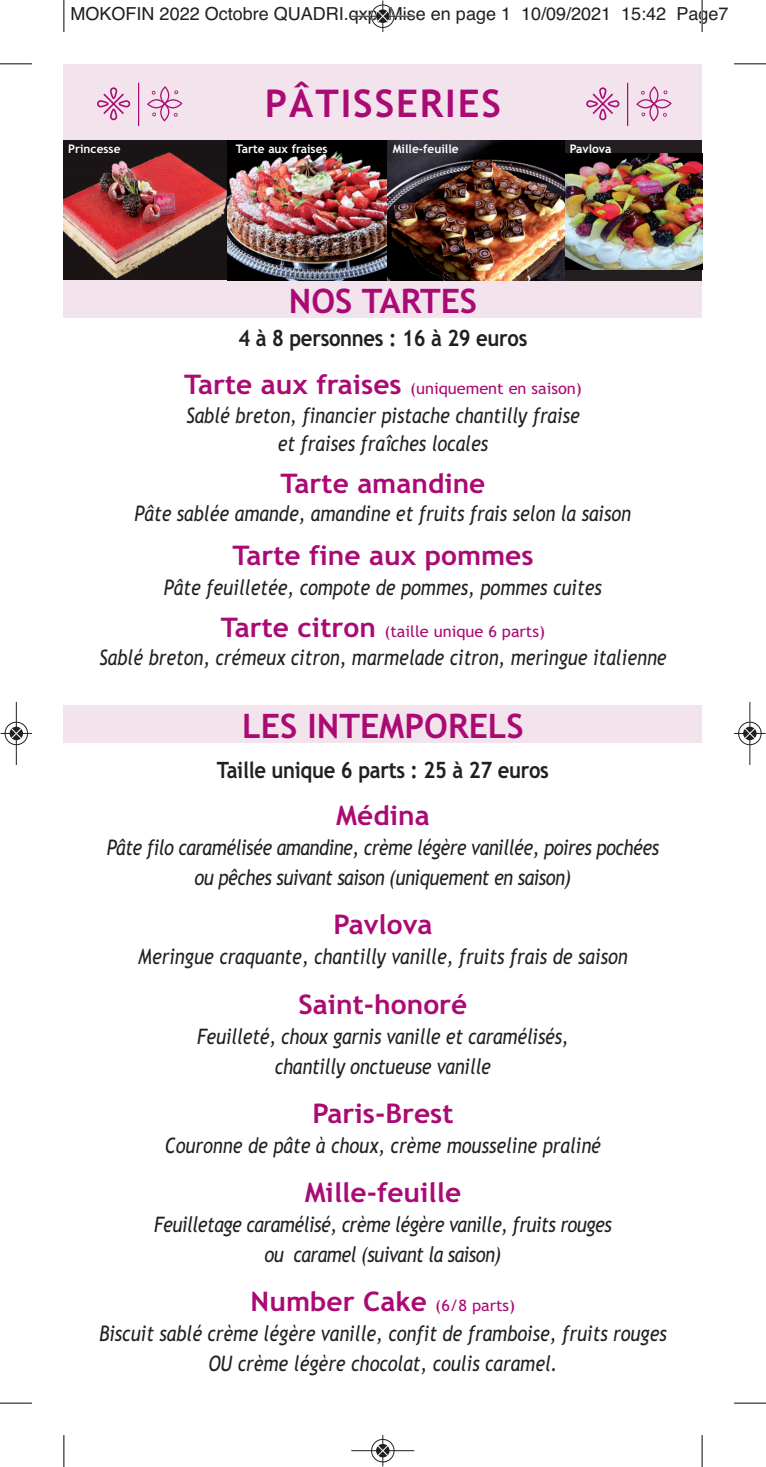
<style>
.page{position:relative;width:766px;height:1467px;background:#fff}
.page>*{position:absolute;margin:0;border:0;box-sizing:border-box;transform-origin:0 0}
.t1{font:700 38.25px "Trebuchet MS";letter-spacing:.05em;color:#aa0a73}
.t2{font:700 33.75px "Trebuchet MS";color:#aa0a73}
.t3{font:700 27px "Trebuchet MS";color:#aa0a73;scale:1.04 1}
.t4{font:700 22.5px "Trebuchet MS";letter-spacing:-.015em;color:#231f20;scale:.9 1}
.t5{font:italic 21.38px/29.9px "Trebuchet MS";color:#231f20;text-align:center;scale:.85 1}
.t6{font:italic 21.38px/29.9px "Trebuchet MS";letter-spacing:-.025em;color:#231f20;text-align:center;scale:.85 1}
.t7{font:18px "Helvetica";color:#231f20}
.t8{font:15.75px "Trebuchet MS";color:#aa0a73;scale:1.04 1}
.t9{font:700 11.92px "Trebuchet MS";color:#fff}
.s1{font-weight:700;font-size:27px}
.s2{font-weight:400;font-size:15.75px}
</style>
<div class="page">
<div style="left:64px;top:64px;width:638px;height:76px;background:#f2e3ec"></div>
<svg style="left:97px;top:87px;width:33px;height:33px"></svg>
<svg style="left:147px;top:86px;width:35px;height:36px"></svg>
<hr style="left:138px;top:83px;width:1px;height:43px;background:#aa0a73">
<svg style="left:586px;top:87px;width:33px;height:33px"></svg>
<svg style="left:636px;top:86px;width:35px;height:36px"></svg>
<hr style="left:627px;top:83px;width:1px;height:43px;background:#aa0a73">
<img style="left:64px;top:140px;width:163px;height:141px">
<div style="left:64px;top:281px;width:638px;height:37px;background:#f2e3ec"></div>
<div style="left:64px;top:705px;width:638px;height:38px;background:#f2e3ec"></div>
<div style="left:548px;top:140px;width:154px;height:141px;background:#231f20"></div>
<img style="left:565px;top:154px;width:137px;height:115px">
<img style="left:227px;top:140px;width:160px;height:141px">
<img style="left:387px;top:140px;width:177px;height:141px">
<hr style="left:63px;top:0;width:1px;height:32px;background:#231f20">
<hr style="left:0;top:63px;width:32px;height:1px;background:#231f20">
<hr style="left:701px;top:0;width:1px;height:32px;background:#231f20">
<hr style="left:733px;top:63px;width:32px;height:1px;background:#231f20">
<hr style="left:63px;top:1435px;width:1px;height:32px;background:#231f20">
<hr style="left:0;top:1403px;width:32px;height:1px;background:#231f20">
<hr style="left:701px;top:1435px;width:1px;height:32px;background:#231f20">
<hr style="left:733px;top:1403px;width:32px;height:1px;background:#231f20">
<div style="left:371px;top:4px;width:23px;height:24px;border:1px solid #fff;border-radius:50%"></div>
<hr style="left:351px;top:16px;width:63px;height:1px;background:#231f20">
<hr style="left:382px;top:0;width:1px;height:32px;background:#231f20">
<div style="left:371px;top:5px;width:23px;height:23px;border:1px solid #231f20;border-radius:50%"></div>
<svg style="left:376px;top:9px;width:13px;height:14px"></svg>
<svg style="left:377px;top:11px;width:11px;height:11px"></svg>
<div style="left:371px;top:1439px;width:23px;height:24px;border:1px solid #fff;border-radius:50%"></div>
<svg style="left:375px;top:1443px;width:15px;height:15px"></svg>
<hr style="left:351px;top:1450px;width:63px;height:1px;background:#231f20">
<hr style="left:382px;top:1435px;width:1px;height:31px;background:#231f20">
<div style="left:371px;top:1439px;width:23px;height:23px;border:1px solid #231f20;border-radius:50%"></div>
<svg style="left:376px;top:1444px;width:13px;height:13px"></svg>
<svg style="left:377px;top:1445px;width:11px;height:11px"></svg>
<div style="left:4px;top:721px;width:24px;height:24px;border:1px solid #fff;border-radius:50%"></div>
<svg style="left:9px;top:726px;width:15px;height:15px"></svg>
<hr style="left:16px;top:702px;width:1px;height:63px;background:#231f20">
<hr style="left:1px;top:733px;width:31px;height:1px;background:#231f20">
<div style="left:5px;top:722px;width:23px;height:23px;border:1px solid #231f20;border-radius:50%"></div>
<svg style="left:10px;top:727px;width:13px;height:13px"></svg>
<svg style="left:11px;top:728px;width:11px;height:11px"></svg>
<div style="left:737px;top:721px;width:24px;height:24px;border:1px solid #fff;border-radius:50%"></div>
<hr style="left:749px;top:702px;width:1px;height:63px;background:#231f20">
<hr style="left:734px;top:733px;width:31px;height:1px;background:#231f20">
<div style="left:738px;top:722px;width:23px;height:23px;border:1px solid #231f20;border-radius:50%"></div>
<svg style="left:742px;top:727px;width:14px;height:13px"></svg>
<svg style="left:744px;top:728px;width:11px;height:11px"></svg>
<p class="t7" style="left:71px;top:4px;width:659px">MOKOFIN 2022 Octobre QUADRI.qxp_Mise en page 1 10/09/2021 15:42 Page7</p>
<p class="t9" style="left:68px;top:144px;width:54px">Princesse</p>
<h1 class="t1" style="left:265px;top:89px;width:238px">PÂTISSERIES</h1>
<p class="t9" style="left:236px;top:144px;width:93px">Tarte aux fraises</p>
<p class="t9" style="left:392px;top:144px;width:67px">Mille-feuille</p>
<p class="t9" style="left:569px;top:144px;width:43px">Pavlova</p>
<h2 class="t2" style="left:289px;top:288px;width:190px">NOS TARTES</h2>
<p class="t4" style="left:238px;top:329px;width:322px">4 à 8 personnes : 16 à 29 euros</p>
<p class="t8" style="left:184px;top:383px;width:384px"><span class="s1">Tarte aux fraises</span> (uniquement en saison)</p>
<p class="t5" style="left:186px;top:403px;width:464px;line-height:28.6px">Sablé breton, financier pistache chantilly fraise et fraises fraîches locales</p>
<p class="t3" style="left:280px;top:472px;width:198px">Tarte amandine</p>
<p class="t5" style="left:135px;top:500px;width:585px">Pâte sablée amande, amandine et fruits frais selon la saison</p>
<p class="t3" style="left:232px;top:544px;width:291px">Tarte fine aux pommes</p>
<p class="t5" style="left:164px;top:575px;width:516px">Pâte feuilletée, compote de pommes, pommes cuites</p>
<p class="t8" style="left:221px;top:625px;width:313px"><span class="s1">Tarte citron</span> (taille unique 6 parts)</p>
<p class="t5" style="left:99px;top:645px;width:669px">Sablé breton, crémeux citron, marmelade citron, meringue italienne</p>
<h2 class="t2" style="left:242px;top:713px;width:283px">LES INTEMPORELS</h2>
<p class="t4" style="left:217px;top:761px;width:370px">Taille unique 6 parts : 25 à 27 euros</p>
<p class="t3" style="left:336px;top:805px;width:91px">Médina</p>
<p class="t6" style="left:107px;top:835px;width:651px">Pâte filo caramélisée amandine, crème légère vanillée, poires pochées ou pêches suivant saison (uniquement en saison)</p>
<p class="t3" style="left:333px;top:914px;width:97px">Pavlova</p>
<p class="t5" style="left:138px;top:944px;width:577px">Meringue craquante, chantilly vanille, fruits frais de saison</p>
<p class="t3" style="left:298px;top:993px;width:164px">Saint-honoré</p>
<p class="t5" style="left:197px;top:1023px;width:438px">Feuilleté, choux garnis vanille et caramélisés, chantilly onctueuse vanille</p>
<p class="t3" style="left:312px;top:1103px;width:137px">Paris-Brest</p>
<p class="t5" style="left:165px;top:1132px;width:514px">Couronne de pâte à choux, crème mousseline praliné</p>
<p class="t3" style="left:304px;top:1182px;width:152px">Mille-feuille</p>
<p class="t6" style="left:154px;top:1211px;width:540px">Feuilletage caramélisé, crème légère vanille, fruits rouges ou caramel (suivant la saison)</p>
<p class="t3" style="left:250px;top:1291px;width:256px">Number Cake <span class="s2">(6/8 parts)</span></p>
<p class="t5" style="left:99px;top:1321px;width:669px">Biscuit sablé crème légère vanille, confit de framboise, fruits rouges<br>OU crème légère chocolat, coulis caramel.</p>
</div>
